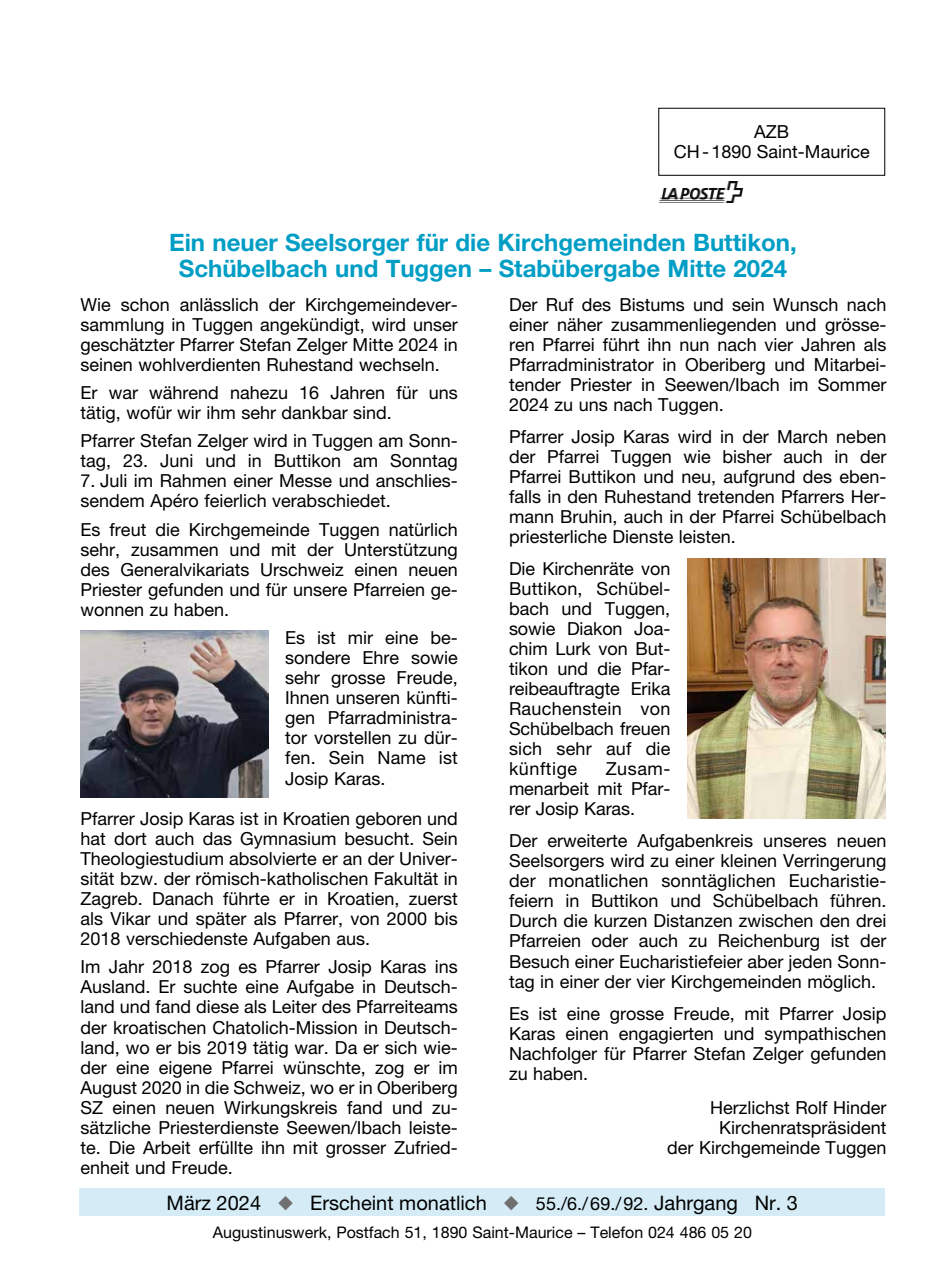
<style>
.page{position:relative;width:942px;height:1276px;background:#fff}
.page>*{position:absolute;margin:0;border:0;box-sizing:border-box;transform-origin:0 0}
.t1{font:700 24px/26px "Helvetica Neue LT Pro";color:#009dc5;text-align:center}
.t2{font:20px "Helvetica Neue LT Pro";color:#000}
.t3{font:18px/20px "Helvetica Neue LT Pro";color:#000;text-align:justify}
.t4{font:16px "Helvetica Neue LT Pro";color:#000}
.s1{font-size:20px}
</style>
<div class="page">
<div style="left:658px;top:108px;width:226px;height:68px;border:1px solid #000"></div>
<img style="left:659px;top:182px;width:83px;height:21px">
<div style="left:79px;top:1188px;width:805px;height:28px;background:#d5ecf6"></div>
<img style="left:81px;top:631px;width:187px;height:167px">
<img style="left:687px;top:559px;width:197px;height:259px">
<p class="t3" style="left:673px;top:122px;width:197px;text-align:center">AZB<br>CH-1890 Saint-Maurice</p>
<h1 class="t1" style="left:169px;top:229px;width:629px">Ein neuer Seelsorger für die Kirchgemeinden Buttikon,<br>Schübelbach und Tuggen – Stabübergabe Mitte 2024</h1>
<p class="t3" style="left:81px;top:294px;width:379px">Wie schon anlässlich der Kirchgemeindever&shy;sammlung in Tuggen angekündigt, wird unser geschätzter Pfarrer Stefan Zelger Mitte 2024 in seinen wohlverdienten Ruhestand wechseln.</p>
<p class="t3" style="left:81px;top:382px;width:378px">Er war während nahezu 16 Jahren für uns tätig, wofür wir ihm sehr dankbar sind.</p>
<p class="t3" style="left:81px;top:430px;width:379px">Pfarrer Stefan Zelger wird in Tuggen am Sonn&shy;tag, 23. Juni und in Buttikon am Sonntag</p>
<p class="t3" style="left:81px;top:471px;width:379px">7. Juli im Rahmen einer Messe und anschlies&shy;sendem Apéro feierlich verabschiedet.</p>
<p class="t3" style="left:81px;top:519px;width:379px">Es freut die Kirchgemeinde Tuggen natürlich sehr, zusammen und mit der Unterstützung des Generalvikariats Urschweiz einen neuen Priester gefunden und für unsere Pfarreien ge&shy;wonnen zu haben.</p>
<p class="t3" style="left:285px;top:627px;width:174px">Es ist mir eine be - sondere Ehre sowie sehr grosse Freude, Ihnen unseren künfti&shy;gen Pfarradministra&shy;tor vorstellen zu dür&shy;fen. Sein Name ist Josip Karas.</p>
<p class="t3" style="left:81px;top:808px;width:379px">Pfarrer Josip Karas ist in Kroatien geboren und hat dort auch das Gymnasium besucht. Sein Theologiestudium absolvierte er an der Univer&shy;sität bzw. der römisch-katholischen Fakultät in Zagreb. Danach führte er in Kroatien, zuerst als Vikar und später als Pfarrer, von 2000 bis 2018 verschiedenste Aufgaben aus.</p>
<p class="t3" style="left:81px;top:956px;width:379px">Im Jahr 2018 zog es Pfarrer Josip Karas ins Ausland. Er suchte eine Aufgabe in Deutsch&shy;land und fand diese als Leiter des Pfarreiteams der kroatischen Chatolich-Mission in Deutsch&shy;land, wo er bis 2019 tätig war. Da er sich wie&shy;der eine eigene Pfarrei wünschte, zog er im August 2020 in die Schweiz, wo er in Oberiberg SZ einen neuen Wirkungskreis fand und zu - sätzliche Priesterdienste Seewen/Ibach leiste&shy;te. Die Arbeit erfüllte ihn mit grosser Zufried&shy;enheit und Freude.</p>
<p class="t3" style="left:509px;top:294px;width:379px">Der Ruf des Bistums und sein Wunsch nach einer näher zusammenliegenden und grösse&shy;ren Pfarrei führt ihn nun nach vier Jahren als Pfarradministrator in Oberiberg und Mitarbei&shy;tender Priester in Seewen/Ibach im Sommer 2024 zu uns nach Tuggen.</p>
<p class="t3" style="left:509px;top:426px;width:379px">Pfarrer Josip Karas wird in der March neben der Pfarrei Tuggen wie bisher auch in der Pfarrei Buttikon und neu, aufgrund des eben&shy;falls in den Ruhestand tretenden Pfarrers Her&shy;mann Bruhin, auch in der Pfarrei Schübelbach priesterliche Dienste leisten.</p>
<p class="t3" style="left:509px;top:558px;width:163px">Die Kirchenräte von Buttikon, Schübel&shy;bach und Tuggen, sowie Diakon Joa&shy;chim Lurk von But&shy;tikon und die Pfar&shy;reibeauftragte Erika Rauchenstein von Schübelbach freuen sich sehr auf die künftige</p>
<p class="t3" style="left:509px;top:758px;width:163px;text-indent:97px">Zusam&shy;menarbeit mit Pfar&shy;rer Josip Karas.</p>
<p class="t3" style="left:509px;top:830px;width:379px">Der erweiterte Aufgabenkreis unseres neuen Seelsorgers wird zu einer kleinen Verringerung der monatlichen sonntäglichen Eucharistie&shy;feiern in Buttikon und Schübelbach führen.<br>Durch die kurzen Distanzen zwischen den drei Pfarreien oder auch zu Reichenburg ist der Besuch einer Eucharistiefeier aber jeden Sonn&shy;tag in einer der vier Kirchgemeinden möglich.</p>
<p class="t3" style="left:509px;top:1003px;width:379px">Es ist eine grosse Freude, mit Pfarrer Josip Karas einen engagierten und sympathischen Nachfolger für Pfarrer Stefan Zelger gefunden zu haben.</p>
<p class="t3" style="left:666px;top:1097px;width:221px;text-align:right">Herzlichst Rolf Hinder<br>Kirchenratspräsident<br>der Kirchgemeinde Tuggen</p>
<p class="t2" style="left:166px;top:1190px;width:96px">März 2024</p>
<p class="t2" style="left:310px;top:1190px;width:178px">Erscheint monatlich</p>
<p class="t3" style="left:535px;top:1193px;width:263px">55./6./69./92. <span class="s1">Jahrgang Nr. 3</span></p>
<p class="t4" style="left:213px;top:1222px;width:540px">Augustinuswerk, Postfach 51, 1890 Saint-Maurice – Telefon 024 486 05 20</p>
</div>
